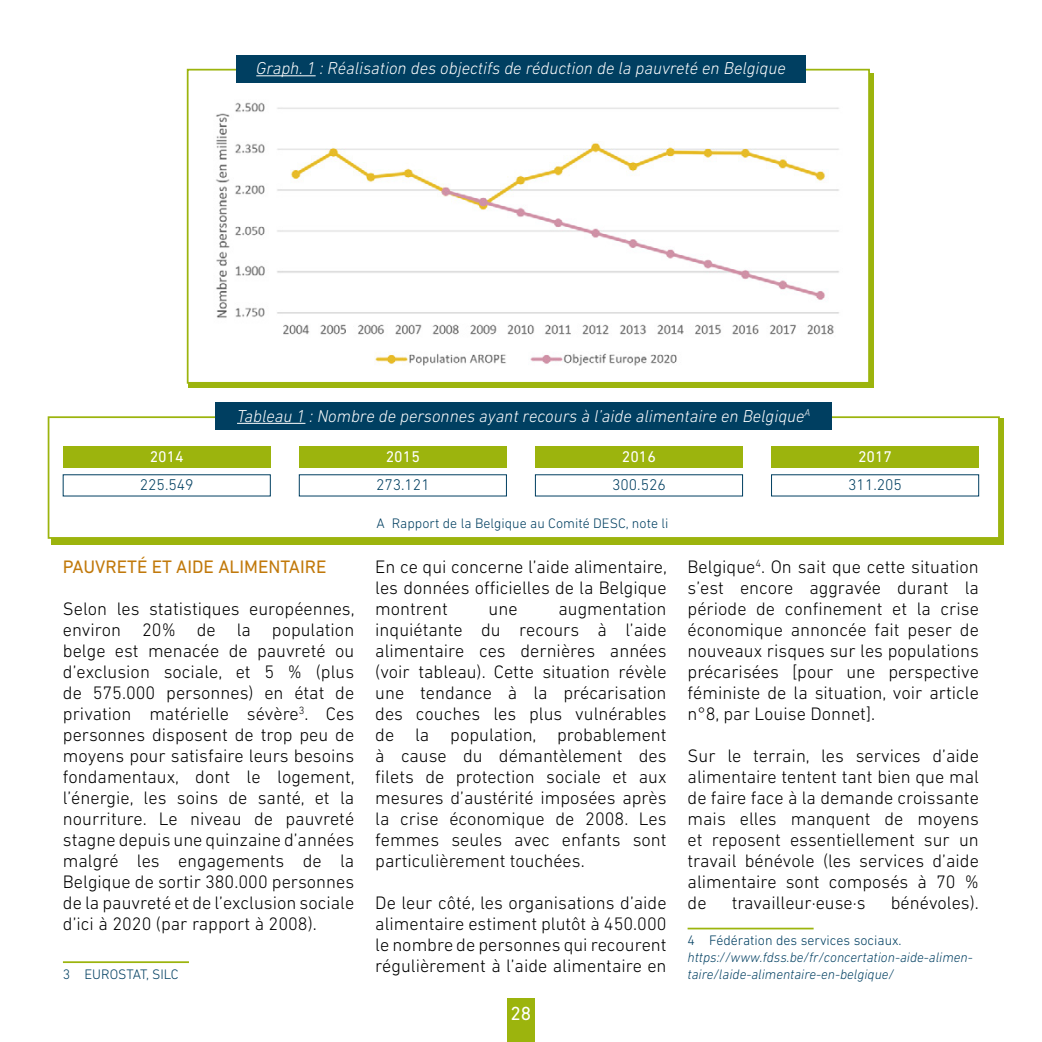
<style>
.page{position:relative;width:1042px;height:1042px;background:#fff}
.page>*{position:absolute;margin:0;border:0;box-sizing:border-box;transform-origin:0 0}
.t1{font:19.25px "DIN Next LT Pro";color:#fff}
.t2{font:300 18.38px/21px "DIN Next LT Pro";color:#000;text-align:justify}
.t3{font:18.38px "DIN Next LT Pro";color:#c1790b}
.t4{font:italic 300 17.5px "DIN Next LT Pro";color:#fff}
.t5{font:300 15.75px "DIN Next LT Pro";color:#003f61}
.t6{font:15.75px "DIN Next LT Pro";color:#fff}
.t7{font:italic 300 14px/16.8px "DIN Next LT Pro";color:#003f61}
.t8{font:300 14px "DIN Next LT Pro";color:#003f61}
</style>
<div class="page">
<div style="left:507px;top:998px;width:27px;height:44px;background:#9cb40d"></div>
<div style="left:51px;top:417px;width:952px;height:127px;background:#9cb40d"></div>
<div style="left:48px;top:416px;width:952px;height:123px;background:#fff;border:2px solid #9cb40d"></div>
<div style="left:187px;top:69px;width:683px;height:315px;background:#fff;border:2px solid #9cb40d"></div>
<hr style="left:63px;top:961px;width:126px;height:2px;background:#9cb40d">
<hr style="left:687px;top:927px;width:126px;height:2px;background:#9cb40d">
<img style="left:216px;top:102px;width:623px;height:264px">
<div style="left:63px;top:446px;width:207px;height:21px;background:#9cb40d"></div>
<div style="left:299px;top:446px;width:207px;height:21px;background:#9cb40d"></div>
<div style="left:535px;top:446px;width:207px;height:21px;background:#9cb40d"></div>
<div style="left:771px;top:446px;width:207px;height:21px;background:#9cb40d"></div>
<div style="left:236px;top:55px;width:570px;height:27px;background:#003f61"></div>
<hr style="left:256px;top:75px;width:60px;height:1px;background:#fff">
<div style="left:216px;top:403px;width:616px;height:27px;background:#003f61"></div>
<hr style="left:237px;top:423px;width:68px;height:1px;background:#fff">
<p class="t4" style="left:256px;top:58px;width:531px">Graph. 1 : Réalisation des objectifs de réduction de la pauvreté en Belgique</p>
<p class="t6" style="left:150px;top:447px;width:36px">2014</p>
<p class="t5" style="left:140px;top:476px;width:55px">225.549</p>
<p class="t4" style="left:237px;top:406px;width:575px">Tableau 1 : Nombre de personnes ayant recours à l’aide alimentaire en Belgique<sup>A</sup></p>
<p class="t6" style="left:386px;top:447px;width:36px">2015</p>
<p class="t5" style="left:376px;top:476px;width:55px">273.121</p>
<p class="t6" style="left:622px;top:447px;width:36px">2016</p>
<p class="t5" style="left:612px;top:476px;width:55px">300.526</p>
<p class="t8" style="left:376px;top:515px;width:294px">A Rapport de la Belgique au Comité DESC, note li</p>
<p class="t6" style="left:858px;top:447px;width:36px">2017</p>
<p class="t5" style="left:848px;top:476px;width:55px">311.205</p>
<p class="t3" style="left:63px;top:556px;width:265px">PAUVRETÉ ET AIDE ALIMENTAIRE</p>
<p class="t2" style="left:63px;top:598px;width:293px">Selon les statistiques européennes, environ 20% de la population belge est menacée de pauvreté ou d’exclusion sociale, et 5 % (plus de 575.000 personnes) en état de privation matérielle sévère<sup>3</sup>. Ces personnes disposent de trop peu de moyens pour satisfaire leurs besoins fondamentaux, dont le logement, l’énergie, les soins de santé, et la nourriture. Le niveau de pauvreté stagne depuis une quinzaine d’années malgré les engagements de la Belgique de sortir 380.000 personnes de la pauvreté et de l’exclusion sociale d’ici à 2020 (par rapport à 2008).</p>
<p class="t8" style="left:63px;top:966px;width:117px">3 EUROSTAT, SILC</p>
<p class="t2" style="left:375px;top:556px;width:293px">En ce qui concerne l’aide alimentaire, les données officielles de la Belgique montrent</p>
<p class="t2" style="left:375px;top:598px;width:293px;text-indent:183px">augmentation inquiétante du recours à l’aide alimentaire ces dernières années (voir tableau). Cette situation révèle une tendance à la précarisation des couches les plus vulnérables de la population, probablement à cause du démantèlement des filets de protection sociale et aux mesures d’austérité imposées après la crise économique de 2008. Les femmes seules avec enfants sont particulièrement touchées.</p>
<p class="t2" style="left:375px;top:892px;width:293px">De leur côté, les organisations d’aide alimentaire estiment plutôt à 450.000 le nombre de personnes qui recourent régulièrement à l’aide alimentaire en</p>
<p class="t2" style="left:488px;top:598px;width:30px">une</p>
<p class="t1" style="left:510px;top:1002px;width:22px">28</p>
<p class="t2" style="left:687px;top:556px;width:293px">Belgique<sup>4</sup>. On sait que cette situation s’est encore aggravée durant la période de confinement et la crise économique annoncée fait peser de nouveaux risques sur les populations précarisées [pour une perspective féministe de la situation, voir article n°8, par Louise Donnet].</p>
<p class="t2" style="left:687px;top:745px;width:293px">Sur le terrain, les services d’aide alimentaire tentent tant bien que mal de faire face à la demande croissante mais elles manquent de moyens et reposent essentiellement sur un travail bénévole (les services d’aide alimentaire sont composés à 70 % de</p>
<p class="t2" style="left:732px;top:892px;width:136px">travailleur·euse·s</p>
<p class="t2" style="left:891px;top:892px;width:90px">bénévoles).</p>
<p class="t8" style="left:687px;top:932px;width:216px">4 Fédération des services sociaux.</p>
<p class="t7" style="left:687px;top:949px;width:287px">https://www.fdss.be/fr/concertation-aide-alimen&shy;taire/laide-alimentaire-en-belgique/</p>
</div>
